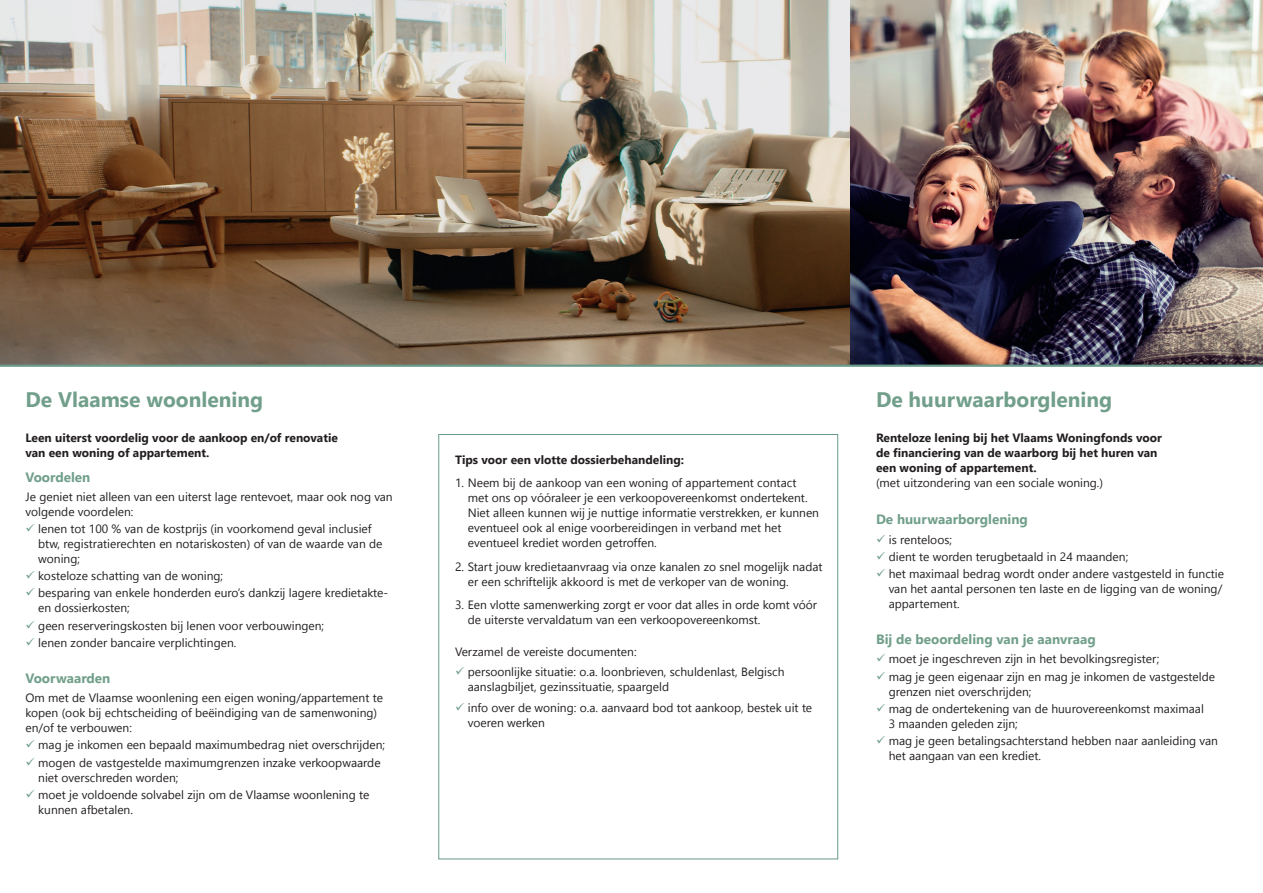
<style>
.page{position:relative;width:1263px;height:893px;background:#fff}
.page>*{position:absolute;margin:0;border:0;box-sizing:border-box;transform-origin:0 0}
.Titel1{font:700 21px "Nirmala UI";color:#719f8b}
.Titel2{font:700 13.5px "Nirmala UI";color:#719f8b}
.Tekst_bullet{font:12px/15px "Nirmala UI";color:#231f20}
.Tekst_vet{font:700 12px/15px "Nirmala UI";color:#231f20}
.Tekst{font:12px/15px "Nirmala UI";color:#231f20}
.s1{color:#719f8b}
.s2{font-weight:400}
</style>
<div class="page">
<img style="left:0;top:0;width:1263px;height:365px">
<hr style="left:0;top:365px;width:1263px;height:2px;background:#6a9a8a">
<p class="Titel1" style="left:26px;top:382px;width:239px">De Vlaamse woonlening</p>
<p class="Tekst_vet" style="left:26px;top:430px;width:314px">Leen uiterst voordelig voor de aankoop en/of renovatie van een woning of appartement.</p>
<p class="Titel2" style="left:26px;top:466px;width:66px">Voordelen</p>
<p class="Tekst" style="left:26px;top:489px;width:369px">Je geniet niet alleen van een uiterst lage rentevoet, maar ook nog van volgende voordelen:</p>
<p class="Tekst_bullet" style="left:38px;top:521px;width:346px;text-indent:-13px"><span class="s1">✓</span> lenen tot 100 % van de kostprijs (in voorkomend geval inclusief btw, registratierechten en notariskosten) of van de waarde van de woning;</p>
<p class="Tekst_bullet" style="left:26px;top:568px;width:199px"><span class="s1">✓</span> kosteloze schatting van de woning;</p>
<p class="Tekst_bullet" style="left:38px;top:585px;width:352px;text-indent:-13px"><span class="s1">✓</span> besparing van enkele honderden euro’s dankzij lagere kredietakte&shy;en dossierkosten;</p>
<p class="Tekst_bullet" style="left:26px;top:617px;width:300px"><span class="s1">✓</span> geen reserveringskosten bij lenen voor verbouwingen;</p>
<p class="Tekst_bullet" style="left:26px;top:634px;width:212px"><span class="s1">✓</span> lenen zonder bancaire verplichtingen.</p>
<p class="Titel2" style="left:26px;top:667px;width:86px">Voorwaarden</p>
<p class="Tekst" style="left:26px;top:690px;width:359px">Om met de Vlaamse woonlening een eigen woning/appartement te kopen (ook bij echtscheiding of beëindiging van de samenwoning) en/of te verbouwen:</p>
<p class="Tekst_bullet" style="left:26px;top:737px;width:361px"><span class="s1">✓</span> mag je inkomen een bepaald maximumbedrag niet overschrijden;</p>
<p class="Tekst_bullet" style="left:38px;top:754px;width:344px;text-indent:-13px"><span class="s1">✓</span> mogen de vastgestelde maximumgrenzen inzake verkoopwaarde niet overschreden worden;</p>
<p class="Tekst_bullet" style="left:38px;top:786px;width:332px;text-indent:-13px"><span class="s1">✓</span> moet je voldoende solvabel zijn om de Vlaamse woonlening te kunnen afbetalen.</p>
<p class="Tekst_vet" style="left:455px;top:451px;width:231px">Tips voor een vlotte dossierbehandeling:</p>
<p class="Tekst_bullet" style="left:468px;top:475px;width:353px;text-indent:-13px">1. Neem bij de aankoop van een woning of appartement contact met ons op vóóraleer je een verkoopovereenkomst ondertekent.<br>Niet alleen kunnen wij je nuttige informatie verstrekken, er kunnen eventueel ook al enige voorbereidingen in verband met het eventueel krediet worden getroffen.</p>
<p class="Tekst_bullet" style="left:468px;top:558px;width:356px;text-indent:-13px">2. Start jouw kredietaanvraag via onze kanalen zo snel mogelijk nadat er een schriftelijk akkoord is met de verkoper van de woning.</p>
<p class="Tekst_bullet" style="left:468px;top:597px;width:351px;text-indent:-13px">3. Een vlotte samenwerking zorgt er voor dat alles in orde komt vóór de uiterste vervaldatum van een verkoopovereenkomst.</p>
<p class="Tekst_bullet" style="left:455px;top:644px;width:183px">Verzamel de vereiste documenten:</p>
<p class="Tekst_bullet" style="left:468px;top:663px;width:318px;text-indent:-13px"><span class="s1">✓</span> persoonlijke situatie: o.a. loonbrieven, schuldenlast, Belgisch aanslagbiljet, gezinssituatie, spaargeld</p>
<p class="Tekst_bullet" style="left:468px;top:699px;width:346px;text-indent:-13px"><span class="s1">✓</span> info over de woning: o.a. aanvaard bod tot aankoop, bestek uit te voeren werken</p>
<p class="Titel1" style="left:876px;top:382px;width:238px">De huurwaarborglening</p>
<p class="Tekst_vet" style="left:876px;top:430px;width:287px">Renteloze lening bij het Vlaams Woningfonds voor de financiering van de waarborg bij het huren van een woning of appartement.<br><span class="s2">(met uitzondering van een sociale woning.)</span></p>
<p class="Titel2" style="left:876px;top:508px;width:153px">De huurwaarborglening</p>
<p class="Tekst_bullet" style="left:876px;top:531px;width:78px"><span class="s1">✓</span> is renteloos;</p>
<p class="Tekst_bullet" style="left:876px;top:548px;width:254px"><span class="s1">✓</span> dient te worden terugbetaald in 24 maanden;</p>
<p class="Tekst_bullet" style="left:889px;top:565px;width:337px;text-indent:-13px"><span class="s1">✓</span> het maximaal bedrag wordt onder andere vastgesteld in functie van het aantal personen ten laste en de ligging van de woning/ appartement.</p>
<p class="Titel2" style="left:876px;top:628px;width:221px">Bij de beoordeling van je aanvraag</p>
<p class="Tekst_bullet" style="left:876px;top:651px;width:285px"><span class="s1">✓</span> moet je ingeschreven zijn in het bevolkingsregister;</p>
<p class="Tekst_bullet" style="left:889px;top:668px;width:328px;text-indent:-13px"><span class="s1">✓</span> mag je geen eigenaar zijn en mag je inkomen de vastgestelde grenzen niet overschrijden;</p>
<p class="Tekst_bullet" style="left:889px;top:700px;width:317px;text-indent:-13px"><span class="s1">✓</span> mag de ondertekening van de huurovereenkomst maximaal<br>3 maanden geleden zijn;</p>
<p class="Tekst_bullet" style="left:889px;top:732px;width:331px;text-indent:-13px"><span class="s1">✓</span> mag je geen betalingsachterstand hebben naar aanleiding van het aangaan van een krediet.</p>
</div>
